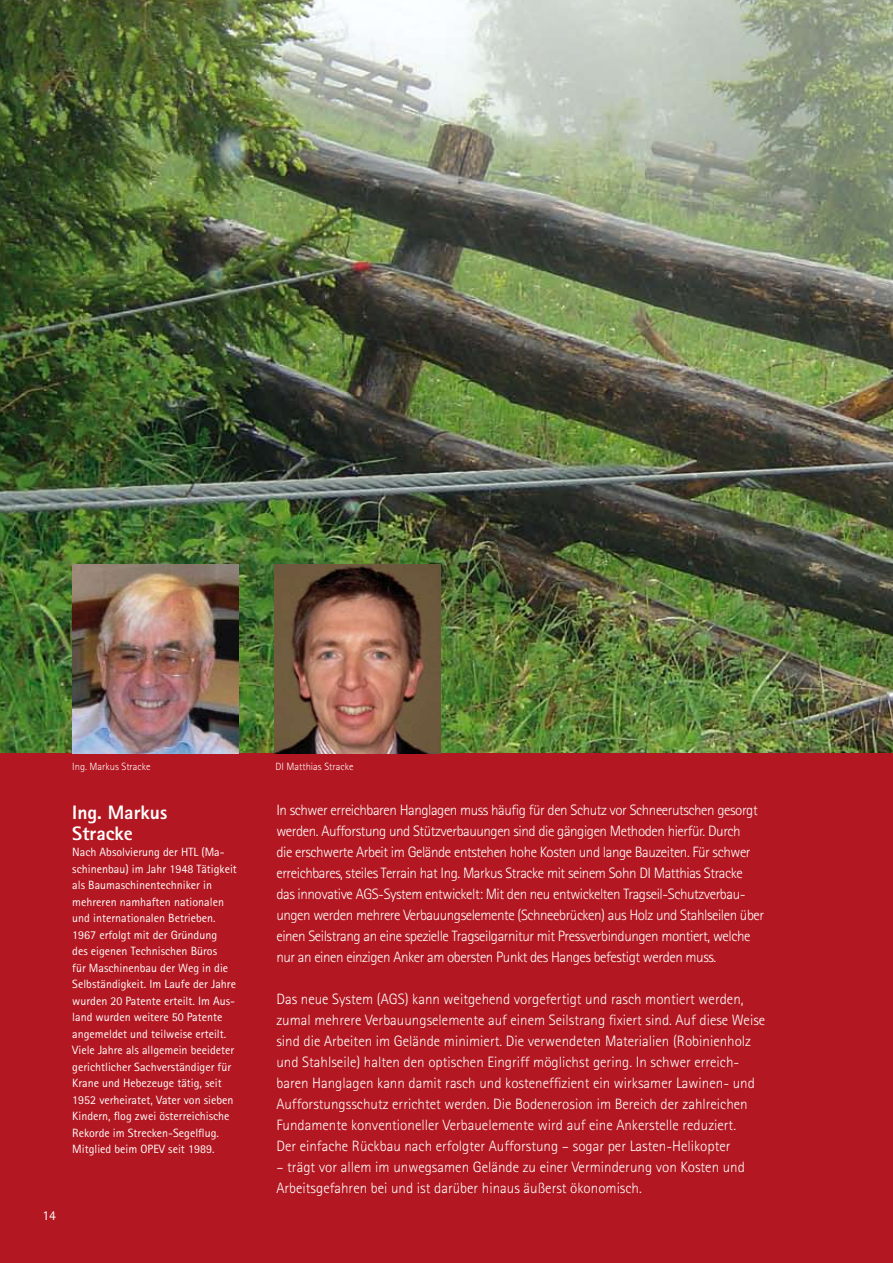
<style>
.page{position:relative;width:893px;height:1263px;background:#fff}
.page>*{position:absolute;margin:0;border:0;box-sizing:border-box;transform-origin:0 0}
.t1{font:800 19.5px/21px "Rotis Sans Serif";color:#fff}
.t2{font:300 15px/21px "Rotis Sans Serif";color:#fff}
.t3{font:300 15px/21px "Rotis Sans Serif";letter-spacing:-.03em;color:#fff}
.t4{font:13.5px "Rotis Sans Serif";color:#fff}
.t5{font:12px/16.5px "Rotis Sans Serif";color:#fff}
.t6{font:300 10.5px "Rotis Sans Serif";color:#fff}
</style>
<div class="page">
<img style="left:0;top:0;width:893px;height:753px">
<div style="left:0;top:753px;width:893px;height:510px;background:#b31721"></div>
<img style="left:72px;top:565px;width:166px;height:188px">
<img style="left:274px;top:565px;width:166px;height:188px">
<p class="t4" style="left:43px;top:1208px;width:15px">14</p>
<p class="t6" style="left:72px;top:761px;width:80px">Ing. Markus Stracke</p>
<p class="t6" style="left:275px;top:761px;width:80px">DI Matthias Stracke</p>
<h1 class="t1" style="left:72px;top:801px;width:96px">Ing. Markus<br>Stracke</h1>
<p class="t5" style="left:72px;top:844px;width:166px">Nach Absolvierung der HTL (Ma&shy;schinenbau) im Jahr 1948 Tätigkeit als Baumaschinentechniker in mehreren namhaften nationalen und internationalen Betrieben.<br>1967 erfolgt mit der Gründung<br>des eigenen Technischen Büros<br>für Maschinenbau der Weg in die Selbständigkeit. Im Laufe der Jahre wurden 20 Patente erteilt. Im Aus&shy;land wurden weitere 50 Patente angemeldet und teilweise erteilt.<br>Viele Jahre als allgemein beeideter gerichtlicher Sachverständiger für Krane und Hebezeuge tätig, seit 1952 verheiratet, Vater von sieben Kindern, flog zwei österreichische Rekorde im Strecken-Segelflug.<br>Mitglied beim OPEV seit 1989.</p>
<p class="t3" style="left:276px;top:799px;width:489px">In schwer erreichbaren Hanglagen muss häufig für den Schutz vor Schneerutschen gesorgt werden. Aufforstung und Stützverbauungen sind die gängigen Methoden hierfür. Durch<br>die erschwerte Arbeit im Gelände entstehen hohe Kosten und lange Bauzeiten. Für schwer erreichbares, steiles Terrain hat Ing. Markus Stracke mit seinem Sohn DI Matthias Stracke das innovative AGS-System entwickelt: Mit den neu entwickelten Tragseil-Schutzverbau&shy;ungen werden mehrere Verbauungselemente (Schneebrücken) aus Holz und Stahlseilen über einen Seilstrang an eine spezielle Tragseilgarnitur mit Pressverbindungen montiert, welche nur an einen einzigen Anker am obersten Punkt des Hanges befestigt werden muss.</p>
<p class="t2" style="left:276px;top:988px;width:490px">Das neue System (AGS) kann weitgehend vorgefertigt und rasch montiert werden, zumal mehrere Verbauungselemente auf einem Seilstrang fixiert sind. Auf diese Weise sind die Arbeiten im Gelände minimiert. Die verwendeten Materialien (Robinienholz und Stahlseile) halten den optischen Eingriff möglichst gering. In schwer erreich&shy;baren Hanglagen kann damit rasch und kosteneffizient ein wirksamer Lawinen- und Aufforstungsschutz errichtet werden. Die Bodenerosion im Bereich der zahlreichen Fundamente konventioneller Verbauelemente wird auf eine Ankerstelle reduziert.<br>Der einfache Rückbau nach erfolgter Aufforstung – sogar per Lasten-Helikopter</p>
<p class="t2" style="left:276px;top:1156px;width:470px">– trägt vor allem im unwegsamen Gelände zu einer Verminderung von Kosten und<br>Arbeitsgefahren bei und ist darüber hinaus äußerst ökonomisch.</p>
</div>
